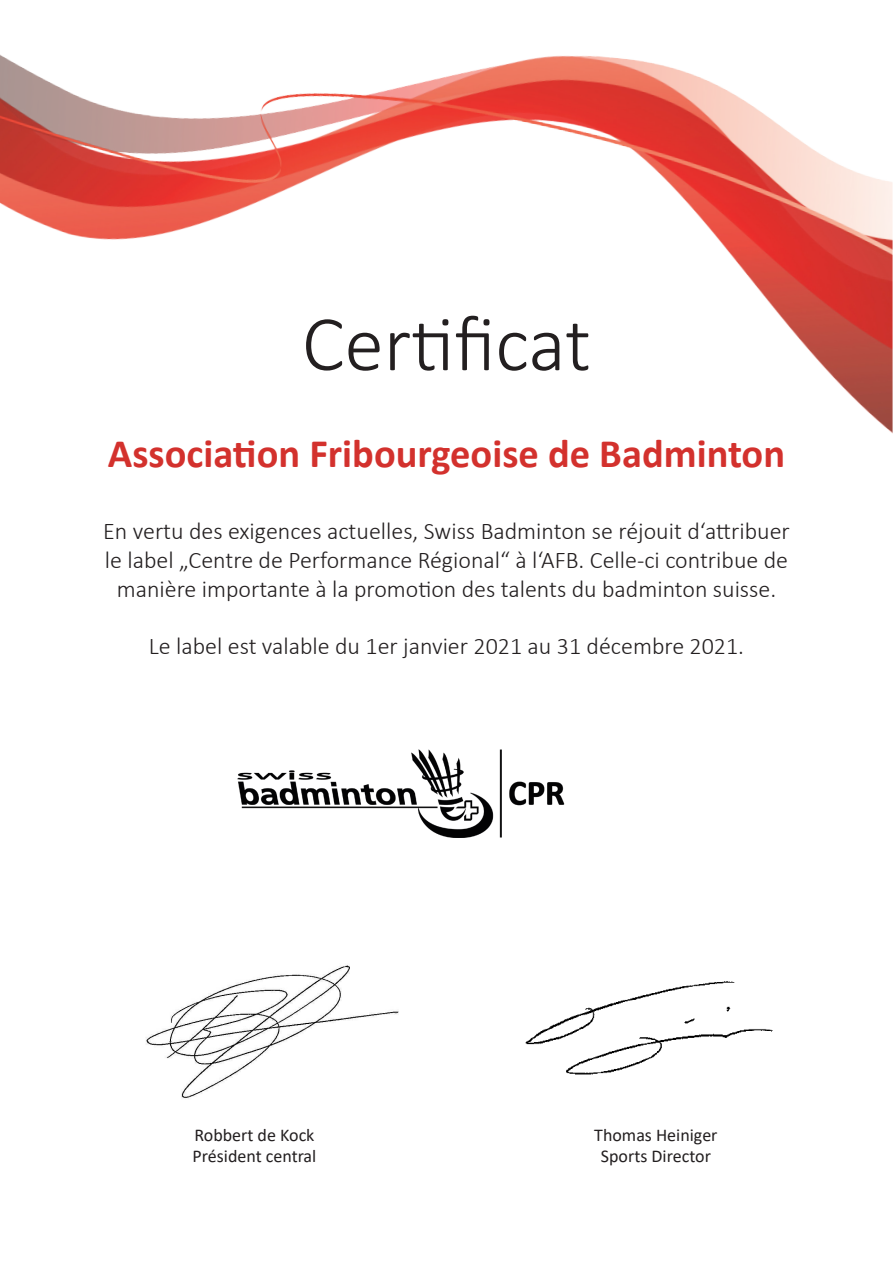
<style>
.page{position:relative;width:893px;height:1263px;background:#fff}
.page>*{position:absolute;margin:0;border:0;box-sizing:border-box;transform-origin:0 0}
.t1{font:300 79.5px "Calibri";color:#231f20}
.t2{font:700 40.5px "Calibri";color:#d3312d}
.t3{font:300 24px/28.8px "Calibri";color:#231f20;text-align:center}
.t4{font:18px "Calibri";color:#231f20}
</style>
<div class="page">
<img style="left:146px;top:965px;width:252px;height:134px">
<img style="left:525px;top:981px;width:248px;height:94px">
<img style="left:0;top:54px;width:892px;height:379px">
<img style="left:237px;top:750px;width:327px;height:88px">
<p class="t1" style="left:302px;top:294px;width:291px">Certificat</p>
<p class="t2" style="left:108px;top:425px;width:679px">Association Fribourgeoise de Badminton</p>
<p class="t3" style="left:103px;top:516px;width:688px">En vertu des exigences actuelles, Swiss Badminton se réjouit d‘attribuer le label „Centre de Performance Régional“ à l‘AFB. Celle-ci contribue de manière importante à la promotion des talents du badminton suisse.</p>
<p class="t3" style="left:149px;top:631px;width:597px">Le label est valable du 1er janvier 2021 au 31 décembre 2021.</p>
<p class="t4" style="left:195px;top:1122px;width:121px">Robbert de Kock</p>
<p class="t4" style="left:193px;top:1144px;width:125px">Président central</p>
<p class="t4" style="left:594px;top:1122px;width:125px">Thomas Heiniger</p>
<p class="t4" style="left:601px;top:1144px;width:112px">Sports Director</p>
</div>
